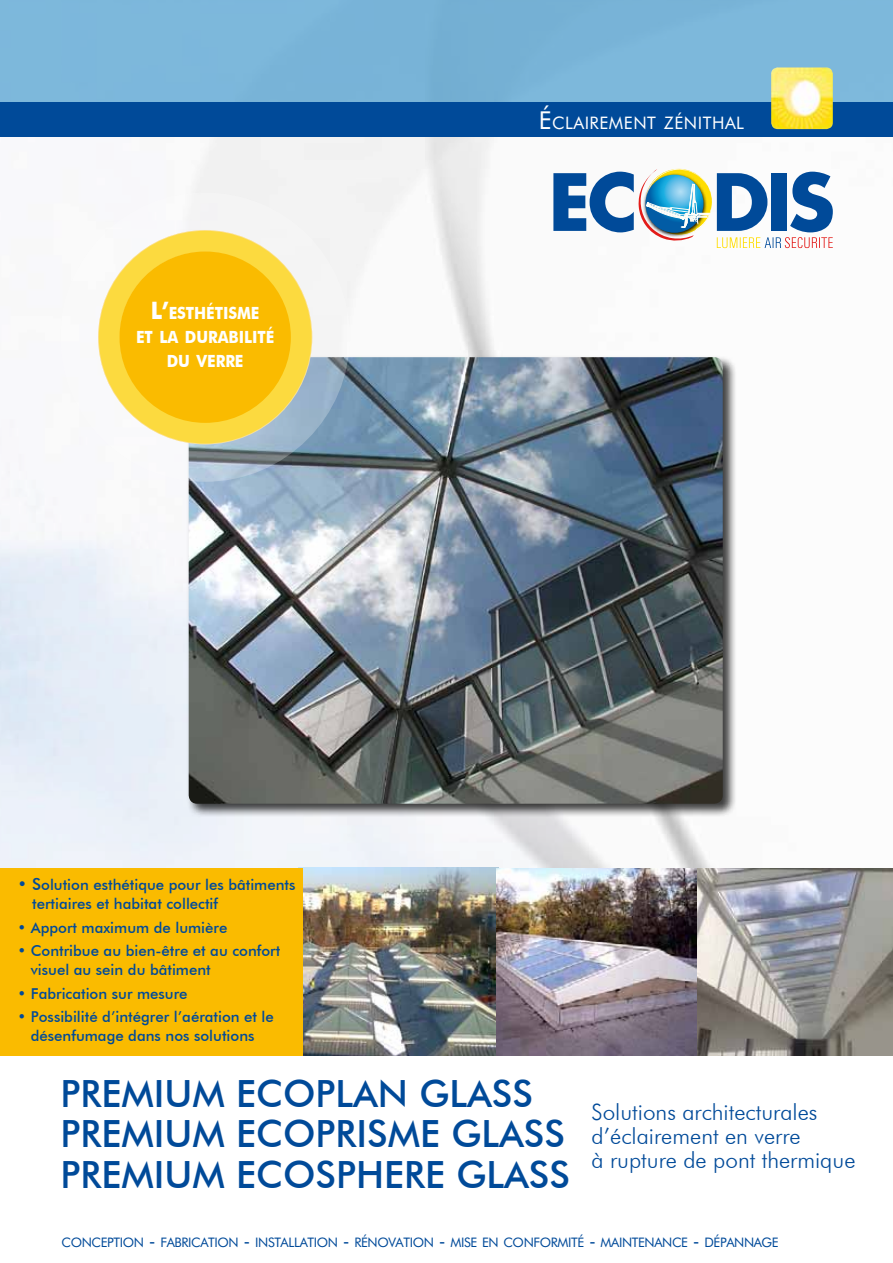
<style>
.page{position:relative;width:893px;height:1263px;background:#fff}
.page>*{position:absolute;margin:0;border:0;box-sizing:border-box;transform-origin:0 0}
.t1{font:500 37.5px/40.5px "Futura BT";color:#004a99}
.t2{font:300 22.5px/24px "Futura BT";color:#004a99}
.t3{font:17.25px "Futura BT";letter-spacing:.03em;color:#fff}
.t4{font:700 16.8px/24px "Futura BT";letter-spacing:-.005em;color:#fff;text-align:center;scale:.9 1}
.t5{font:500 15px/19.5px "Futura BT";color:#004a99}
.t6{font:13.2px "Futura BT";letter-spacing:-.03em;color:#004a99}
.s1{font-size:24px}
.s2{font-size:16.5px}
.s3{font-size:24.6px}
.s4{font-size:18.75px}
</style>
<div class="page">
<div style="left:0;top:0;width:893px;height:103px;background:#7db7db"></div>
<div style="left:0;top:103px;width:893px;height:34px;background:#004a99"></div>
<img style="left:696px;top:868px;width:197px;height:187px">
<img style="left:303px;top:868px;width:193px;height:187px">
<img style="left:771px;top:67px;width:62px;height:62px">
<svg style="left:553px;top:168px;width:280px;height:80px"></svg>
<div style="left:0;top:868px;width:303px;height:187px;background:#fabb00"></div>
<img style="left:496px;top:868px;width:200px;height:187px">
<div style="left:186px;top:355px;width:551px;height:463px;background:#000;opacity:.75"></div>
<img style="left:189px;top:357px;width:534px;height:447px">
<svg style="left:61px;top:193px;width:289px;height:289px;fill:#f5f5f5"></svg>
<svg style="left:98px;top:230px;width:215px;height:214px"></svg>
<div style="left:119px;top:251px;width:172px;height:172px;background:#fabb00;border-radius:50%"></div>
<p class="t4" style="left:136px;top:300px;width:155px"><span class="s1">L’</span>ESTHÉTISME<br>ET LA DURABILITÉ<br>DU VERRE</p>
<p class="t5" style="left:32px;top:874px;width:265px;text-indent:-15px"><span class="s2">• S</span>olution esthétique pour les bâtiments tertiaires et habitat collectif</p>
<p class="t5" style="left:17px;top:918px;width:211px">• Apport maximum de lumière</p>
<p class="t5" style="left:31px;top:940px;width:251px;text-indent:-13px">• Contribue au bien-être et au confort visuel au sein du bâtiment</p>
<p class="t5" style="left:17px;top:984px;width:172px">• Fabrication sur mesure</p>
<p class="t5" style="left:17px;top:1006px;width:258px;text-align:center">• Possibilité d’intégrer l’aération et le désenfumage dans nos solutions</p>
<p class="t3" style="left:539px;top:112px;width:207px"><span class="s3">É</span>CLAIREMENT ZÉNITHAL</p>
<h1 class="t1" style="left:61px;top:1073px;width:511px">PREMIUM ecoplan GLASS<br>PREMIUM ECO PRISME GLASS<br>PREMIUM ECOSPHERE GLASS</h1>
<h2 class="t2" style="left:591px;top:1099px;width:266px">Solutions architecturales d’éclairement en verre<br>à rupture de pont thermique</h2>
<p class="t6" style="left:62px;top:1234px;width:719px">CONCEPTION <span class="s4">-</span> FABRICATION <span class="s4">-</span> INSTALLATION <span class="s4">-</span> RÉNOVATION <span class="s4">-</span> MISE EN CONFORMITÉ <span class="s4">-</span> MAINTENANCE <span class="s4">-</span> DÉPANNAGE</p>
</div>
